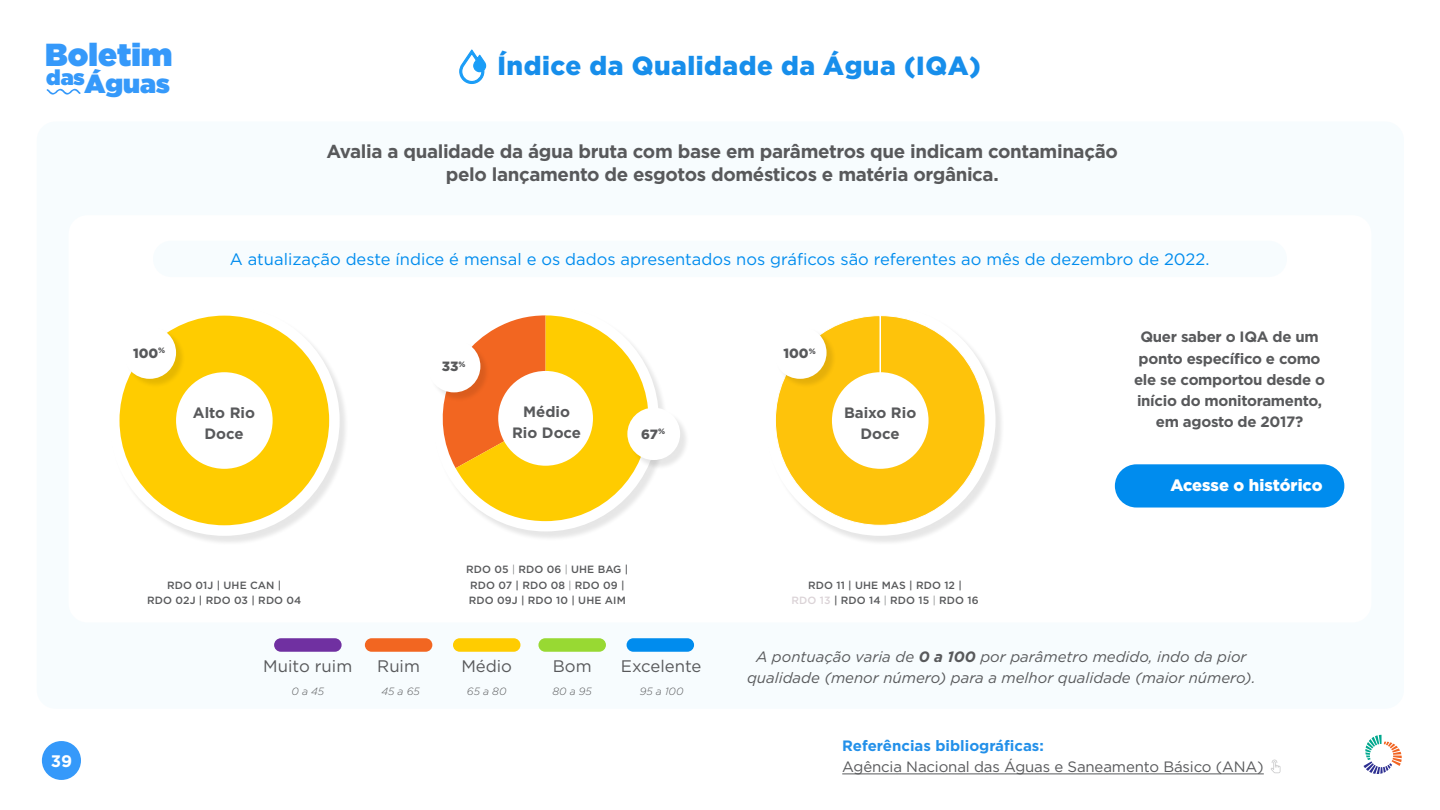
<style>
.page{position:relative;width:1440px;height:810px;background:#fff}
.page>*{position:absolute;margin:0;border:0;box-sizing:border-box;transform-origin:0 0}
.t1{font:900 31.88px "Gotham";color:#3599fa}
.t2{font:900 26.25px "Gotham";letter-spacing:.02em;color:#178eeb}
.t3{font:900 26.25px "Gotham";color:#3599fa}
.t4{font:900 21.45px "Gotham";color:#3599fa}
.t5{font:700 18.75px/23.2px "Gotham";letter-spacing:-.02em;color:#58595b;text-align:center}
.t6{font:16.73px "Gotham";color:#58595b}
.t7{font:700 16.65px "Gotham";color:#fff}
.t8{font:16.5px "Gotham";color:#008cee}
.t9{font:900 16.5px "Gotham";color:#fff}
.t10{font:italic 15px/21.3px "Gotham";color:#58595b;text-align:center}
.t11{font:700 15px/21.3px "Gotham";letter-spacing:-.02em;color:#58595b;text-align:center}
.t12{font:15px "Gotham";letter-spacing:-.01em;color:#58595b}
.t13{font:700 15px/21.3px "Gotham";color:#58595b;text-align:center}
.t14{font:700 15px "Gotham";color:#2390e9}
.t15{font:900 13.42px "Gotham";color:#58595b}
.t16{font:500 10.5px/15.3px "Gotham";letter-spacing:.01em;color:#58595b;text-align:center}
.t17{font:italic 300 10.5px "Gotham";color:#58595b}
.s1{font-weight:300}
.s2{color:#dbd3d7}
.s3{font-weight:700}
</style>
<div class="page">
<div style="left:42px;top:741px;width:39px;height:39px;background:#3599fa;border-radius:19px"></div>
<div style="left:37px;top:122px;width:1367px;height:587px;background:#f7fcfe;border-radius:19px"></div>
<div style="left:69px;top:215px;width:1302px;height:407px;background:#fff;border-radius:19px"></div>
<hr style="left:842px;top:774px;width:422px;height:1px;background:#58595b">
<svg style="left:1271px;top:760px;width:10px;height:13px"></svg>
<div style="left:1115px;top:464px;width:229px;height:44px;background:#008cee;border-radius:22px"></div>
<div style="left:766px;top:307px;width:239px;height:238px;background:#000;opacity:.1"></div>
<div style="left:765px;top:305px;width:231px;height:231px;background:#fff;border-radius:50%"></div>
<div style="left:775px;top:316px;width:210px;height:209px;background:#fec30b;border-radius:105px"></div>
<div style="left:832px;top:372px;width:97px;height:97px;background:#fff;border-radius:50%"></div>
<div style="left:434px;top:307px;width:234px;height:234px;background:#000;opacity:.1"></div>
<div style="left:432px;top:305px;width:227px;height:226px;background:#fff;border-radius:50%"></div>
<svg style="left:434px;top:315px;width:214px;height:206px"></svg>
<div style="left:498px;top:371px;width:95px;height:95px;background:#fff;border-radius:50%"></div>
<div style="left:629px;top:409px;width:61px;height:61px;background:#000;opacity:.1"></div>
<div style="left:627px;top:408px;width:53px;height:52px;background:#fff;border-radius:26px"></div>
<div style="left:429px;top:341px;width:61px;height:61px;background:#000;opacity:.1"></div>
<div style="left:428px;top:340px;width:52px;height:52px;background:#fff;border-radius:26px"></div>
<div style="left:110px;top:307px;width:239px;height:238px;background:#000;opacity:.1"></div>
<div style="left:109px;top:305px;width:231px;height:231px;background:#fff;border-radius:50%"></div>
<div style="left:120px;top:316px;width:209px;height:209px;background:#fc0;border-radius:105px"></div>
<div style="left:176px;top:372px;width:97px;height:97px;background:#fff;border-radius:50%"></div>
<div style="left:453px;top:638px;width:67px;height:14px;background:#fc0;border-radius:7px"></div>
<div style="left:365px;top:638px;width:67px;height:14px;background:#f26621;border-radius:7px"></div>
<div style="left:274px;top:638px;width:68px;height:14px;background:#7030a1;border-radius:7px"></div>
<div style="left:538px;top:638px;width:68px;height:14px;background:#98d933;border-radius:7px"></div>
<div style="left:627px;top:638px;width:67px;height:14px;background:#008cee;border-radius:7px"></div>
<svg style="left:459px;top:49px;width:28px;height:35px"></svg>
<div style="left:775px;top:328px;width:61px;height:61px;background:#000;opacity:.1"></div>
<div style="left:774px;top:327px;width:53px;height:52px;background:#fff;border-radius:26px"></div>
<div style="left:153px;top:241px;width:1134px;height:36px;background:#f7fcfe;border-radius:18px"></div>
<div style="left:125px;top:328px;width:61px;height:61px;background:#000;opacity:.1"></div>
<div style="left:123px;top:327px;width:53px;height:52px;background:#fff;border-radius:26px"></div>
<svg style="left:47px;top:89px;width:34px;height:6px"></svg>
<svg style="left:1364px;top:735px;width:38px;height:39px"></svg>
<h1 class="t1" style="left:45px;top:32px;width:129px">Boletim</h1>
<h2 class="t3" style="left:85px;top:65px;width:87px">Águas</h2>
<h3 class="t4" style="left:46px;top:62px;width:40px">das</h3>
<h2 class="t2" style="left:497px;top:51px;width:485px">Índice da Qualidade da Água (IQA)</h2>
<h3 class="t5" style="left:327px;top:140px;width:793px">Avalia a qualidade da água bruta com base em parâmetros que indicam contaminação pelo lançamento de esgotos domésticos e matéria orgânica.</h3>
<p class="t15" style="left:133px;top:345px;width:34px">100<sup>%</sup></p>
<h3 class="t8" style="left:230px;top:249px;width:981px">A atualização deste índice é mensal e os dados apresentados nos gráficos são referentes ao mês de dezembro de 2022.</h3>
<p class="t15" style="left:442px;top:359px;width:25px">33<sup>%</sup></p>
<p class="t15" style="left:784px;top:346px;width:34px">100<sup>%</sup></p>
<h3 class="t13" style="left:512px;top:401px;width:71px">Médio<br>Rio Doce</h3>
<h3 class="t13" style="left:193px;top:402px;width:64px">Alto Rio<br>Doce</h3>
<h3 class="t13" style="left:844px;top:402px;width:74px">Baixo Rio<br>Doce</h3>
<p class="t15" style="left:641px;top:426px;width:25px">67<sup>%</sup></p>
<h3 class="t11" style="left:1134px;top:326px;width:193px">Quer saber o IQA de um ponto específico e como ele se comportou desde o início do monitoramento, em agosto de 2017?</h3>
<h3 class="t9" style="left:1170px;top:476px;width:154px">Acesse o histórico</h3>
<h3 class="t7" style="left:51px;top:750px;width:23px">39</h3>
<p class="t16" style="left:147px;top:577px;width:156px">RDO 01J | UHE CAN |<br>RDO 02J | RDO 03 | RDO 04</p>
<p class="t16" style="left:466px;top:562px;width:164px;text-align:left">RDO 05 <span class="s1">|</span> RDO 06 <span class="s1">|</span> UHE BAG |<br>RDO 07 | RDO 08 <span class="s1">|</span> RDO 09 |<br>RDO 09J | RDO 10 | UHE AIM</p>
<h3 class="t6" style="left:461px;top:655px;width:52px">Médio</h3>
<h3 class="t6" style="left:621px;top:655px;width:82px">Excelente</h3>
<h3 class="t6" style="left:263px;top:655px;width:90px">Muito ruim</h3>
<h3 class="t6" style="left:553px;top:655px;width:40px">Bom</h3>
<p class="t17" style="left:552px;top:685px;width:41px">80 a 95</p>
<p class="t17" style="left:640px;top:685px;width:45px">95 a 100</p>
<h3 class="t6" style="left:377px;top:655px;width:44px">Ruim</h3>
<p class="t17" style="left:291px;top:685px;width:34px">0 a 45</p>
<p class="t17" style="left:381px;top:685px;width:40px">45 a 65</p>
<p class="t17" style="left:467px;top:685px;width:41px">65 a 80</p>
<p class="t16" style="left:792px;top:577px;width:188px">RDO 11 | UHE MAS | RDO 12 |<br><span class="s2">RDO 13</span> | RDO 14 <span class="s1">|</span> RDO 15 <span class="s1">|</span> RDO 16</p>
<h3 class="t10" style="left:747px;top:646px;width:510px">A pontuação varia de <span class="s3">0 a 100</span> por parâmetro medido, indo da pior qualidade (menor número) para a melhor qualidade (maior número).</h3>
<h3 class="t14" style="left:842px;top:735px;width:203px">Referências bibliográficas:</h3>
<h3 class="t12" style="left:842px;top:757px;width:423px">Agência Nacional das Águas e Saneamento Básico (ANA)</h3>
</div>
